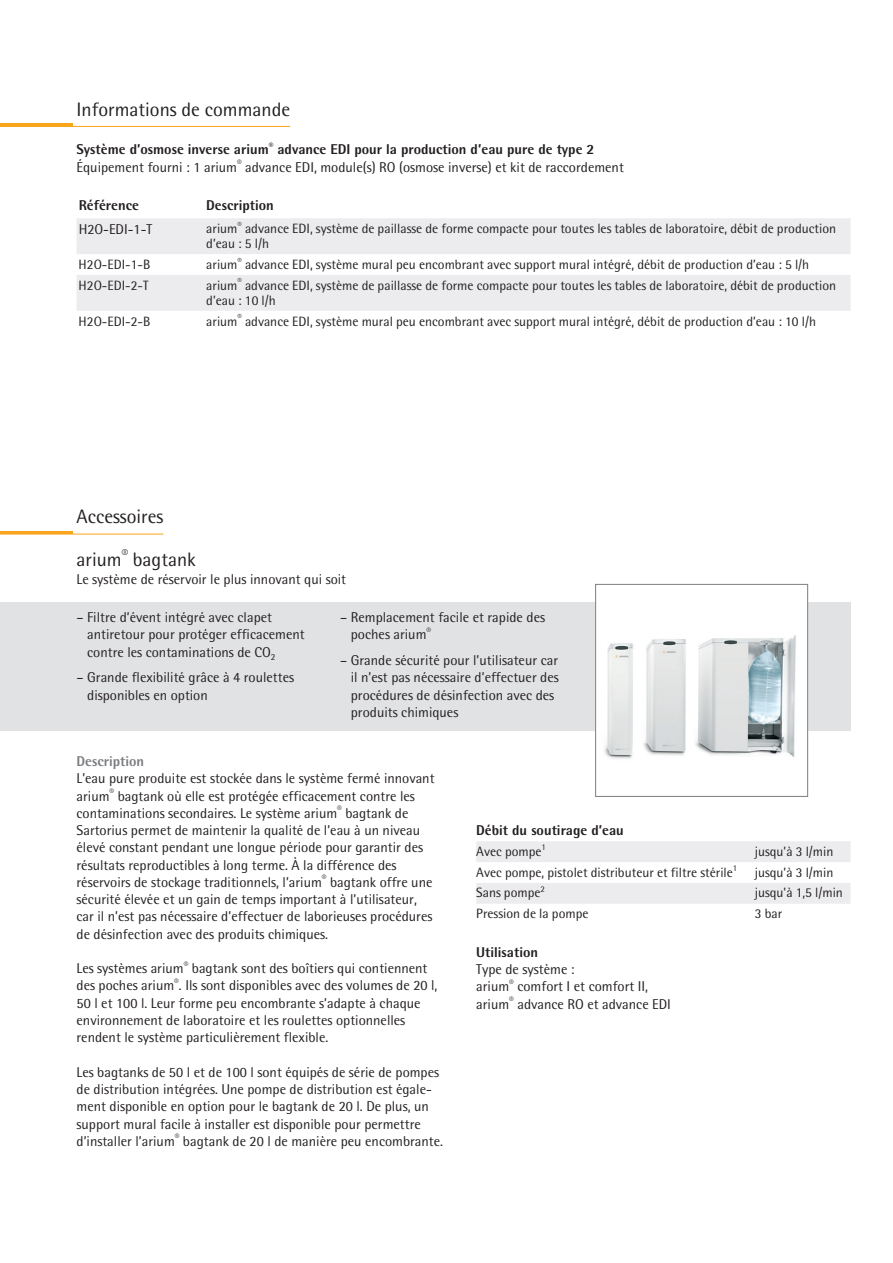
<style>
.page{position:relative;width:893px;height:1263px;background:#fff}
.page>*{position:absolute;margin:0;border:0;box-sizing:border-box;transform-origin:0 0}
.t1{font:19.5px/42.5px "Sartorius Rotis Sans 2013";color:#231f20}
.t2{font:14.25px/17.2px "Sartorius Rotis Sans 2013";color:#231f20}
.t3{font:800 14.25px "Sartorius Rotis Sans 2013";color:#231f20}
.t4{font:800 14.25px "Sartorius Rotis Sans 2013";color:#7c7e81}
.t5{font:13.5px/15px "Sartorius Rotis Sans 2013";color:#231f20}
.s1{font-weight:800}
</style>
<div class="page">
<hr style="left:0;top:123px;width:72px;height:3px;background:#f9a51b">
<hr style="left:0;top:126px;width:290px;height:1px;background:#f9a51b">
<svg style="left:77px;top:218px;width:773px;height:93px;fill:#ececee"></svg>
<div style="left:0;top:603px;width:850px;height:128px;background:#e1e2e4"></div>
<div style="left:596px;top:584px;width:212px;height:212px;background:#fff"></div>
<img style="left:604px;top:635px;width:192px;height:124px">
<div style="left:595px;top:584px;width:213px;height:213px;border:1px solid #7c7e81"></div>
<hr style="left:0;top:531px;width:72px;height:3px;background:#f9a51b">
<hr style="left:0;top:534px;width:163px;height:1px;background:#f9a51b">
<svg style="left:476px;top:841px;width:374px;height:63px"></svg>
<h1 class="t1" style="left:77px;top:88px;width:215px">Informations de commande</h1>
<p class="t2" style="left:77px;top:141px;width:549px"><span class="s1">Système d’osmose inverse arium</span><sup>®</sup> <span class="s1">advance EDI pour la production d’eau pure de type 2<br></span>Équipement fourni : 1 arium<sup>®</sup> advance EDI, module(s) RO (osmose inverse) et kit de raccordement</p>
<p class="t3" style="left:79px;top:196px;width:62px">Référence</p>
<p class="t3" style="left:206px;top:196px;width:69px">Description</p>
<p class="t2" style="left:79px;top:220px;width:75px">H2O-EDI-1-T</p>
<p class="t5" style="left:206px;top:221px;width:631px">arium<sup>®</sup> advance EDI, système de paillasse de forme compacte pour toutes les tables de laboratoire, débit de production d’eau : 5 l/h</p>
<p class="t5" style="left:79px;top:257px;width:73px">H2O-EDI-1-B</p>
<p class="t5" style="left:206px;top:257px;width:605px">arium<sup>®</sup> advance EDI, système mural peu encombrant avec support mural intégré, débit de production d’eau : 5 l/h</p>
<p class="t5" style="left:79px;top:278px;width:71px">H2O-EDI-2-T</p>
<p class="t5" style="left:206px;top:278px;width:631px">arium<sup>®</sup> advance EDI, système de paillasse de forme compacte pour toutes les tables de laboratoire, débit de production d’eau : 10 l/h</p>
<p class="t5" style="left:79px;top:313px;width:73px">H2O-EDI-2-B</p>
<p class="t5" style="left:206px;top:313px;width:611px">arium<sup>®</sup> advance EDI, système mural peu encombrant avec support mural intégré, débit de production d’eau : 10 l/h</p>
<h1 class="t1" style="left:77px;top:495px;width:121px">Accessoires arium<sup>®</sup> bagtank</h1>
<p class="t2" style="left:77px;top:571px;width:271px">Le système de réservoir le plus innovant qui soit</p>
<p class="t2" style="left:87px;top:609px;width:219px;text-indent:-11px">– Filtre d’évent intégré avec clapet antiretour pour protéger efficacement contre les contaminations de CO<sub>2</sub></p>
<p class="t2" style="left:87px;top:669px;width:208px;text-indent:-11px">– Grande flexibilité grâce à 4 roulettes disponibles en option</p>
<p class="t2" style="left:351px;top:609px;width:196px;text-indent:-11px">– Remplacement facile et rapide des poches arium<sup>®</sup></p>
<p class="t2" style="left:351px;top:652px;width:209px;text-indent:-11px">– Grande sécurité pour l’utilisateur car il n’est pas nécessaire d’effectuer des procédures de désinfection avec des produits chimiques</p>
<p class="t4" style="left:77px;top:752px;width:69px">Description</p>
<p class="t2" style="left:77px;top:770px;width:360px">L’eau pure produite est stockée dans le système fermé innovant arium<sup>®</sup> bagtank où elle est protégée efficacement contre les contaminations secondaires. Le système arium<sup>®</sup> bagtank de Sartorius permet de maintenir la qualité de l’eau à un niveau élevé constant pendant une longue période pour garantir des résultats reproductibles à long terme. À la différence des réservoirs de stockage traditionnels, l’arium<sup>®</sup> bagtank offre une sécurité élevée et un gain de temps important à l’utilisateur, car il n’est pas nécessaire d’effectuer de laborieuses procédures de désinfection avec des produits chimiques.</p>
<p class="t2" style="left:77px;top:960px;width:362px">Les systèmes arium<sup>®</sup> bagtank sont des boîtiers qui contiennent des poches arium<sup>®</sup>. Ils sont disponibles avec des volumes de 20 l, 50 l et 100 l. Leur forme peu encombrante s’adapte à chaque environnement de laboratoire et les roulettes optionnelles rendent le système particulièrement flexible.</p>
<p class="t2" style="left:77px;top:1063px;width:368px">Les bagtanks de 50 l et de 100 l sont équipés de série de pompes de distribution intégrées. Une pompe de distribution est égale&shy;ment disponible en option pour le bagtank de 20 l. De plus, un support mural facile à installer est disponible pour permettre d’installer l’arium<sup>®</sup> bagtank de 20 l de manière peu encombrante.</p>
<p class="t3" style="left:476px;top:821px;width:149px">Débit du soutirage d’eau</p>
<p class="t5" style="left:476px;top:843px;width:71px">Avec pompe<sup>1</sup></p>
<p class="t5" style="left:755px;top:843px;width:80px">jusqu’à 3 l/min</p>
<p class="t5" style="left:476px;top:864px;width:263px">Avec pompe, pistolet distributeur et filtre stérile<sup>1</sup></p>
<p class="t5" style="left:755px;top:864px;width:80px">jusqu’à 3 l/min</p>
<p class="t5" style="left:476px;top:885px;width:70px">Sans pompe<sup>2</sup></p>
<p class="t5" style="left:755px;top:885px;width:90px">jusqu’à 1,5 l/min</p>
<p class="t5" style="left:476px;top:906px;width:114px">Pression de la pompe</p>
<p class="t5" style="left:755px;top:906px;width:29px">3 bar</p>
<p class="t3" style="left:476px;top:943px;width:63px">Utilisation</p>
<p class="t2" style="left:476px;top:960px;width:196px">Type de système :<br>arium<sup>®</sup> comfort I et comfort II, arium<sup>®</sup> advance RO et advance EDI</p>
</div>
